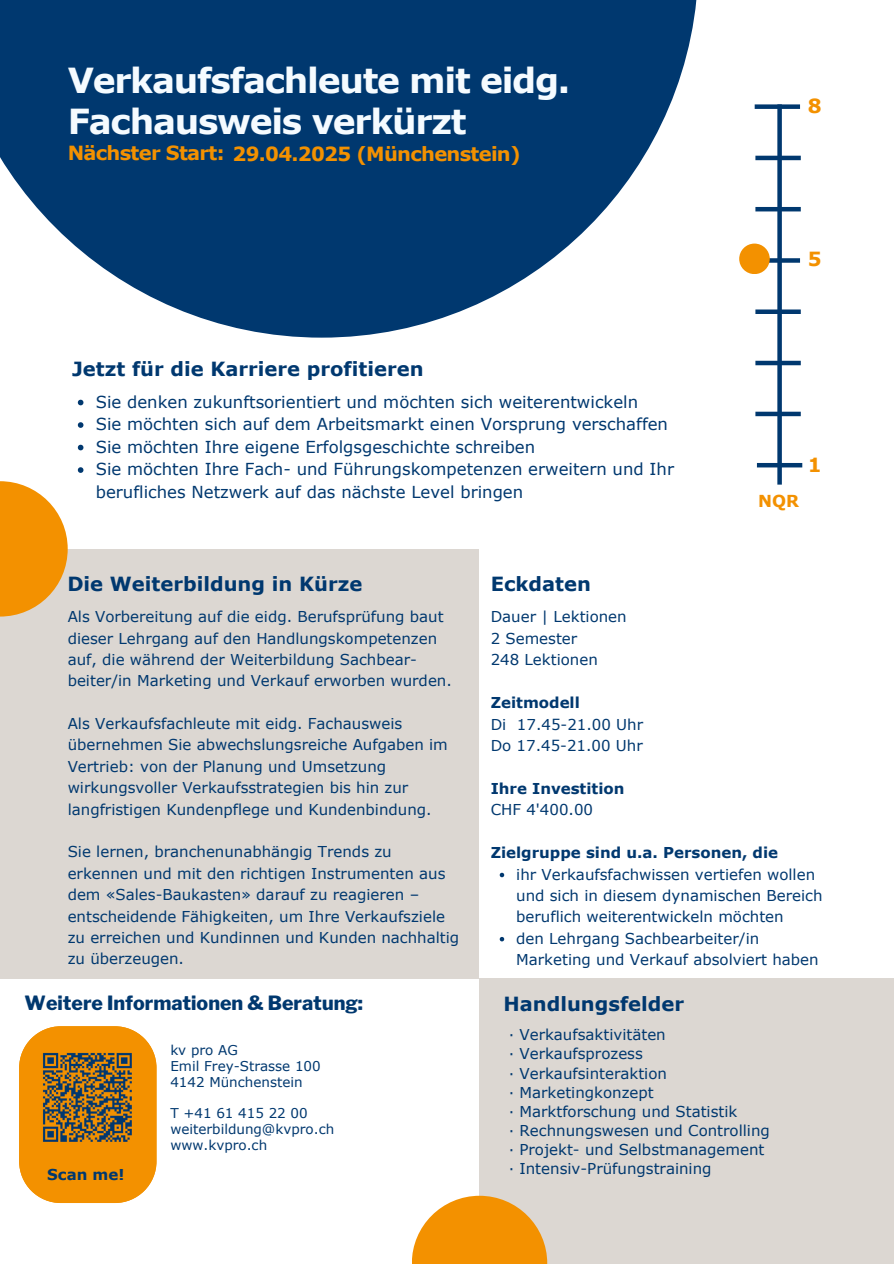
<style>
.page{position:relative;width:894px;height:1264px;background:#fff}
.page>*{position:absolute;margin:0;border:0;box-sizing:border-box;transform-origin:0 0}
.t1{font:700 34.5px/40.5px "Verdana";letter-spacing:-.035em;color:#f5fbff}
.t2{font:700 19.5px "Verdana";color:#00386f}
.t3{font:700 19.5px "Verdana";letter-spacing:-.035em;color:#f39100}
.t4{font:800 19.5px "Libre Franklin";color:#00386f}
.t5{font:16.5px/22.5px "Verdana";color:#00386f}
.t6{font:700 16.5px "Verdana";color:#f39100}
.t7{font:15px/21.3px "Verdana";color:#00386f}
.t8{font:700 15px/21.3px "Verdana";color:#00386f}
.t9{font:13.5px "Verdana";color:#00386f}
.s1{font-weight:700}
.s2{font-weight:400}
</style>
<div class="page">
<svg style="left:0;top:0;width:697px;height:337px;fill:#00386f"></svg>
<div style="left:479px;top:978px;width:414px;height:285px;background:#dcd7d2"></div>
<div style="left:0;top:549px;width:479px;height:429px;background:#dcd7d2"></div>
<svg style="left:412px;top:1195px;width:135px;height:68px;fill:#f39100"></svg>
<svg style="left:0;top:481px;width:68px;height:135px;fill:#f39100"></svg>
<svg style="left:777px;top:109px;width:4px;height:375px"></svg>
<div style="left:755px;top:411px;width:45px;height:5px;background:#00386f"></div>
<hr style="left:756px;top:463px;width:46px;height:4px;background:#00386f">
<hr style="left:755px;top:361px;width:45px;height:4px;background:#00386f">
<div style="left:754px;top:104px;width:45px;height:5px;background:#00386f"></div>
<hr style="left:755px;top:156px;width:45px;height:4px;background:#00386f">
<hr style="left:755px;top:207px;width:45px;height:4px;background:#00386f">
<div style="left:754px;top:258px;width:45px;height:5px;background:#00386f"></div>
<div style="left:755px;top:309px;width:45px;height:5px;background:#00386f"></div>
<div style="left:739px;top:243px;width:30px;height:31px;background:#f39100;border-radius:50%"></div>
<svg style="left:19px;top:1026px;width:137px;height:176px;background:#f49a16"></svg>
<img style="left:42px;top:1051px;width:92px;height:92px">
<svg style="left:78px;top:400px;width:5px;height:5px"></svg>
<svg style="left:78px;top:422px;width:5px;height:6px"></svg>
<svg style="left:78px;top:445px;width:5px;height:5px"></svg>
<svg style="left:78px;top:467px;width:5px;height:6px"></svg>
<svg style="left:499px;top:872px;width:5px;height:5px"></svg>
<svg style="left:499px;top:937px;width:5px;height:4px"></svg>
<h2 class="t1" style="left:68px;top:59px;width:504px">Verkaufsfachleute mit eidg.<br>Fachausweis verkürzt</h2>
<h5 class="t3" style="left:68px;top:141px;width:454px">Nächster Start: 29.04.2025 (Münchenstein)</h5>
<p class="t2" style="left:72px;top:357px;width:353px">Jetzt für die Karriere profitieren</p>
<h1 class="t5" style="left:96px;top:390px;width:543px">Sie denken zukunftsorientiert und möchten sich weiterentwickeln</h1>
<h2 class="t5" style="left:96px;top:412px;width:573px">Sie möchten sich auf dem Arbeitsmarkt einen Vorsprung verschaffen</h2>
<h2 class="t5" style="left:96px;top:435px;width:441px">Sie möchten Ihre eigene Erfolgsgeschichte schreiben</h2>
<p class="t5" style="left:96px;top:457px;width:579px">Sie möchten Ihre Fach- und Führungskompetenzen erweitern und Ihr berufliches Netzwerk auf das nächste Level bringen</p>
<h5 class="t2" style="left:67px;top:571px;width:296px">Die Weiterbildung in Kürze</h5>
<p class="t2" style="left:490px;top:571px;width:102px">Eckdaten</p>
<p class="t3" style="left:807px;top:93px;width:15px">8</p>
<p class="t3" style="left:807px;top:246px;width:15px">5</p>
<p class="t6" style="left:758px;top:490px;width:42px">NQR</p>
<p class="t3" style="left:807px;top:452px;width:15px">1</p>
<h3 class="t7" style="left:68px;top:605px;width:385px">Als Vorbereitung auf die eidg. Berufsprüfung baut dieser Lehrgang auf den Handlungskompetenzen auf, die während der Weiterbildung Sachbear&shy;beiter/in Marketing und Verkauf erworben wurden.</h3>
<h2 class="t7" style="left:68px;top:712px;width:381px">Als Verkaufsfachleute mit eidg. Fachausweis übernehmen Sie abwechslungsreiche Aufgaben im Vertrieb: von der Planung und Umsetzung wirkungsvoller Verkaufsstrategien bis hin zur langfristigen Kundenpflege und Kundenbindung.</h2>
<h5 class="t7" style="left:68px;top:840px;width:393px">Sie lernen, branchenunabhängig Trends zu erkennen und mit den richtigen Instrumenten aus dem «Sales-Baukasten» darauf zu reagieren – entscheidende Fähigkeiten, um Ihre Verkaufsziele zu erreichen und Kundinnen und Kunden nachhaltig zu überzeugen.</h5>
<h5 class="t4" style="left:25px;top:991px;width:340px">Weitere Informationen &amp; Beratung:</h5>
<h5 class="t9" style="left:170px;top:1041px;width:69px">kv pro AG</h5>
<h5 class="t9" style="left:170px;top:1057px;width:152px">Emil Frey-Strasse 100</h5>
<h4 class="t9" style="left:170px;top:1072px;width:134px">4142 Münchenstein</h4>
<p class="t9" style="left:170px;top:1104px;width:139px">T +41 61 415 22 00</p>
<p class="t9" style="left:170px;top:1120px;width:165px">weiterbildung@kvpro.ch</p>
<h2 class="t9" style="left:170px;top:1135px;width:98px">www.kvpro.ch</h2>
<p class="t8" style="left:47px;top:1163px;width:79px">Scan me!</p>
<h5 class="t7" style="left:490px;top:605px;width:137px">Dauer | Lektionen<br>2 Semester<br>248 Lektionen</h5>
<p class="t7" style="left:490px;top:691px;width:154px"><span class="s1">Zeitmodell<br></span>Di 17.45-21.00 Uhr<br>Do 17.45-21.00 Uhr</p>
<p class="t8" style="left:490px;top:777px;width:135px">Ihre Investition<br><span class="s2">CHF 4'400.00</span></p>
<p class="t8" style="left:490px;top:841px;width:289px">Zielgruppe sind u.a. Personen, die</p>
<p class="t7" style="left:516px;top:862px;width:308px">ihr Verkaufsfachwissen vertiefen wollen und sich in diesem dynamischen Bereich beruflich weiterentwickeln möchten</p>
<h2 class="t7" style="left:516px;top:927px;width:304px">den Lehrgang Sachbearbeiter/in<br>Marketing und Verkauf absolviert haben</h2>
<h4 class="t2" style="left:503px;top:991px;width:182px">Handlungsfelder</h4>
<p class="t7" style="left:508px;top:1024px;width:262px;line-height:19.2px">· Verkaufsaktivitäten<br>· Verkaufsprozess<br>· Verkaufsinteraktion<br>· Marketingkonzept<br>· Marktforschung und Statistik<br>· Rechnungswesen und Controlling</p>
<p class="t7" style="left:508px;top:1139px;width:257px;line-height:19.2px">· Projekt- und Selbstmanagement · Intensiv-Prüfungstraining</p>
</div>
